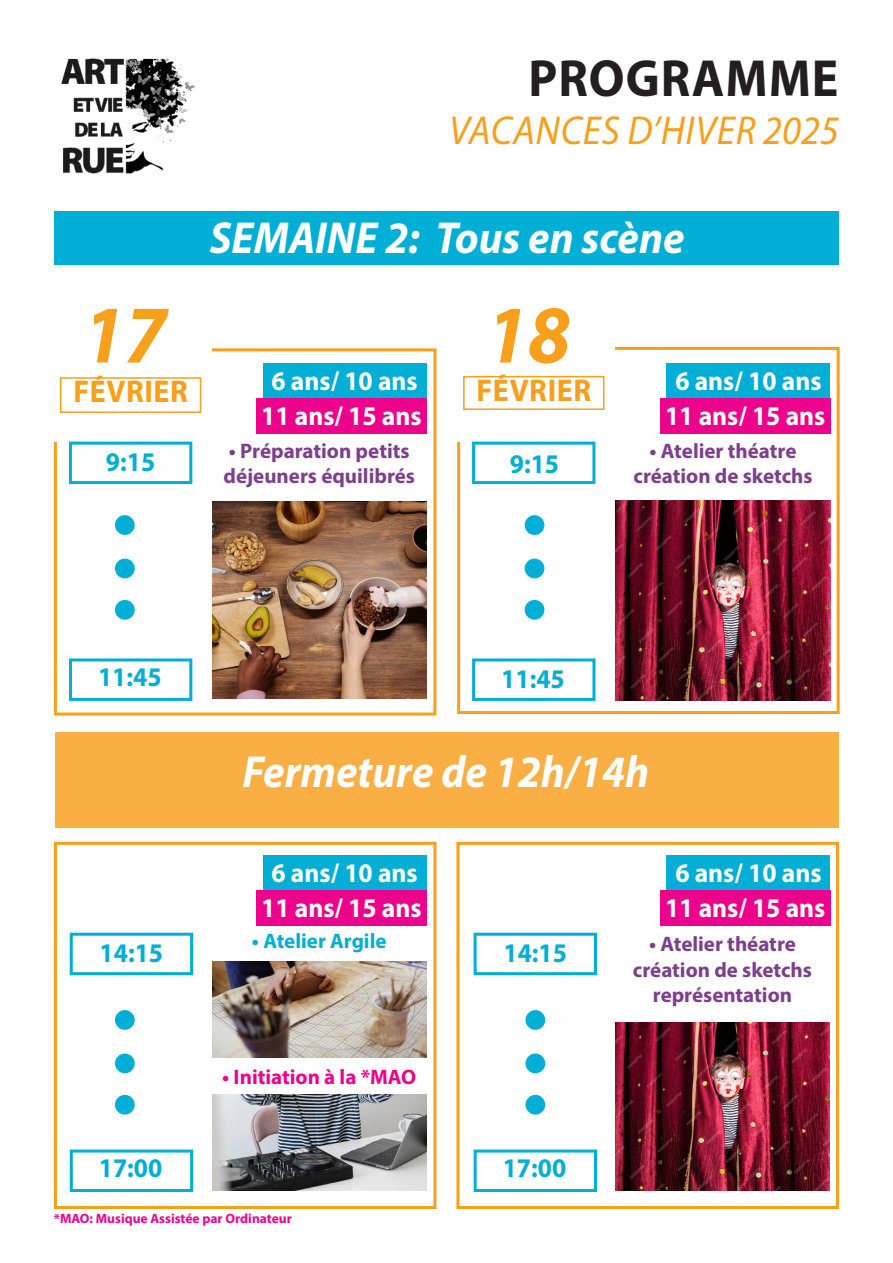
<style>
.page{position:relative;width:893px;height:1263px;background:#fff}
.page>*{position:absolute;margin:0;border:0;box-sizing:border-box;transform-origin:0 0}
.t1{font:italic 700 82.5px "Myriad Pro";color:#f89f1c;scale:.95 1}
.t2{font:700 52.5px "Myriad Pro";letter-spacing:.02em;color:#231f20;scale:.95 1}
.t3{font:italic 700 45px "Myriad Pro";color:#fff;scale:.95 1}
.t4{font:italic 40.5px "Myriad Pro";letter-spacing:.02em;color:#f89f1c;scale:.95 1}
.t5{font:700 31.5px "Myriad Pro";letter-spacing:.02em;color:#f89f1c;scale:.95 1}
.t6{font:700 27px "Myriad Pro";color:#fff;scale:.95 1}
.t7{font:700 27px "Myriad Pro";color:#00aed6;scale:.95 1}
.t8{font:700 21px/25.2px "Myriad Pro";color:#7d3e8c}
.t9{font:700 21px "Myriad Pro";color:#ed028c}
.t10{font:700 21px "Myriad Pro";color:#00aed6}
.t11{font:700 13.5px "Myriad Pro";color:#ed028c}
</style>
<div class="page">
<div style="left:54px;top:842px;width:382px;height:367px;border:3px solid #f89f1c"></div>
<img style="left:61px;top:58px;width:134px;height:116px">
<div style="left:54px;top:348px;width:382px;height:367px;border:3px solid #f89f1c"></div>
<div style="left:48px;top:297px;width:164px;height:145px;background:#fff"></div>
<div style="left:60px;top:377px;width:141px;height:36px;border:2px solid #f89f1c"></div>
<div style="left:457px;top:347px;width:383px;height:367px;border:3px solid #f89f1c"></div>
<div style="left:452px;top:279px;width:163px;height:163px;background:#fff"></div>
<div style="left:463px;top:376px;width:141px;height:34px;border:2px solid #f89f1c"></div>
<div style="left:456px;top:842px;width:383px;height:367px;border:3px solid #f89f1c"></div>
<div style="left:55px;top:732px;width:784px;height:96px;background:#f9af43"></div>
<div style="left:54px;top:211px;width:785px;height:54px;background:#00aed6"></div>
<div style="left:263px;top:363px;width:163px;height:35px;background:#00aed6"></div>
<div style="left:666px;top:363px;width:164px;height:35px;background:#00aed6"></div>
<div style="left:69px;top:442px;width:123px;height:42px;border:3px solid #00aed6"></div>
<div style="left:69px;top:658px;width:123px;height:43px;border:3px solid #00aed6"></div>
<div style="left:472px;top:442px;width:123px;height:42px;border:3px solid #00aed6"></div>
<div style="left:472px;top:658px;width:123px;height:43px;border:3px solid #00aed6"></div>
<div style="left:70px;top:933px;width:123px;height:42px;border:3px solid #00aed6"></div>
<div style="left:70px;top:1149px;width:123px;height:43px;border:3px solid #00aed6"></div>
<div style="left:474px;top:933px;width:123px;height:42px;border:3px solid #00aed6"></div>
<div style="left:474px;top:1149px;width:123px;height:43px;border:3px solid #00aed6"></div>
<div style="left:525px;top:515px;width:19px;height:20px;background:#00aed6;border-radius:50%"></div>
<div style="left:525px;top:600px;width:19px;height:20px;background:#00aed6;border-radius:50%"></div>
<div style="left:525px;top:559px;width:19px;height:19px;background:#00aed6;border-radius:50%"></div>
<div style="left:115px;top:515px;width:20px;height:20px;background:#00aed6;border-radius:50%"></div>
<div style="left:115px;top:600px;width:20px;height:20px;background:#00aed6;border-radius:50%"></div>
<div style="left:115px;top:559px;width:20px;height:19px;background:#00aed6;border-radius:50%"></div>
<div style="left:525px;top:1010px;width:20px;height:20px;background:#00aed6;border-radius:50%"></div>
<div style="left:525px;top:1095px;width:20px;height:19px;background:#00aed6;border-radius:50%"></div>
<div style="left:525px;top:1053px;width:20px;height:20px;background:#00aed6;border-radius:50%"></div>
<div style="left:115px;top:1010px;width:20px;height:20px;background:#00aed6;border-radius:50%"></div>
<div style="left:115px;top:1095px;width:20px;height:19px;background:#00aed6;border-radius:50%"></div>
<div style="left:115px;top:1053px;width:20px;height:20px;background:#00aed6;border-radius:50%"></div>
<div style="left:256px;top:398px;width:170px;height:36px;background:#ed028c"></div>
<div style="left:660px;top:398px;width:170px;height:36px;background:#ed028c"></div>
<div style="left:666px;top:855px;width:164px;height:35px;background:#00aed6"></div>
<div style="left:660px;top:890px;width:170px;height:36px;background:#ed028c"></div>
<div style="left:263px;top:855px;width:163px;height:35px;background:#00aed6"></div>
<div style="left:256px;top:890px;width:170px;height:36px;background:#ed028c"></div>
<img style="left:212px;top:501px;width:214px;height:198px">
<img style="left:212px;top:1095px;width:214px;height:95px">
<img style="left:212px;top:961px;width:214px;height:96px">
<img style="left:616px;top:501px;width:214px;height:200px">
<img style="left:615px;top:1022px;width:215px;height:168px">
<p class="t2" style="left:529px;top:44px;width:328px">PROGRAMME</p>
<p class="t4" style="left:449px;top:106px;width:412px">VACANCES D’HIVER 2025</p>
<p class="t1" style="left:82px;top:281px;width:91px">17</p>
<p class="t5" style="left:73px;top:371px;width:122px">FÉVRIER</p>
<p class="t7" style="left:106px;top:444px;width:53px">9:15</p>
<p class="t3" style="left:210px;top:209px;width:501px">SEMAINE 2: Tous en scène</p>
<p class="t1" style="left:486px;top:281px;width:91px">18</p>
<p class="t5" style="left:476px;top:370px;width:122px">FÉVRIER</p>
<p class="t6" style="left:272px;top:363px;width:155px">6 ans/ 10 ans</p>
<p class="t6" style="left:675px;top:363px;width:155px">6 ans/ 10 ans</p>
<p class="t6" style="left:261px;top:399px;width:170px">11 ans/ 15 ans</p>
<p class="t6" style="left:665px;top:399px;width:170px">11 ans/ 15 ans</p>
<p class="t8" style="left:224px;top:438px;width:193px">• Préparation petits déjeuners équilibrés</p>
<p class="t7" style="left:510px;top:446px;width:53px">9:15</p>
<p class="t8" style="left:650px;top:438px;width:148px">• Atelier théatre</p>
<p class="t8" style="left:633px;top:463px;width:181px">création de sketchs</p>
<p class="t7" style="left:98px;top:660px;width:68px">11:45</p>
<p class="t7" style="left:501px;top:661px;width:68px">11:45</p>
<p class="t3" style="left:242px;top:742px;width:430px">Fermeture de 12h/14h</p>
<p class="t6" style="left:272px;top:855px;width:155px">6 ans/ 10 ans</p>
<p class="t6" style="left:261px;top:890px;width:170px">11 ans/ 15 ans</p>
<p class="t6" style="left:675px;top:855px;width:155px">6 ans/ 10 ans</p>
<p class="t6" style="left:665px;top:891px;width:170px">11 ans/ 15 ans</p>
<p class="t7" style="left:100px;top:935px;width:68px">14:15</p>
<p class="t10" style="left:252px;top:928px;width:136px">• Atelier Argile</p>
<p class="t7" style="left:503px;top:935px;width:68px">14:15</p>
<p class="t8" style="left:649px;top:931px;width:148px">• Atelier théatre</p>
<p class="t8" style="left:633px;top:956px;width:181px">création de sketchs</p>
<p class="t8" style="left:653px;top:981px;width:141px">représentation</p>
<p class="t9" style="left:222px;top:1063px;width:195px">• Initiation à la *MAO</p>
<p class="t7" style="left:99px;top:1151px;width:68px">17:00</p>
<p class="t7" style="left:503px;top:1151px;width:68px">17:00</p>
<p class="t11" style="left:54px;top:1210px;width:240px">*MAO: Musique Assistée par Ordinateur</p>
</div>
